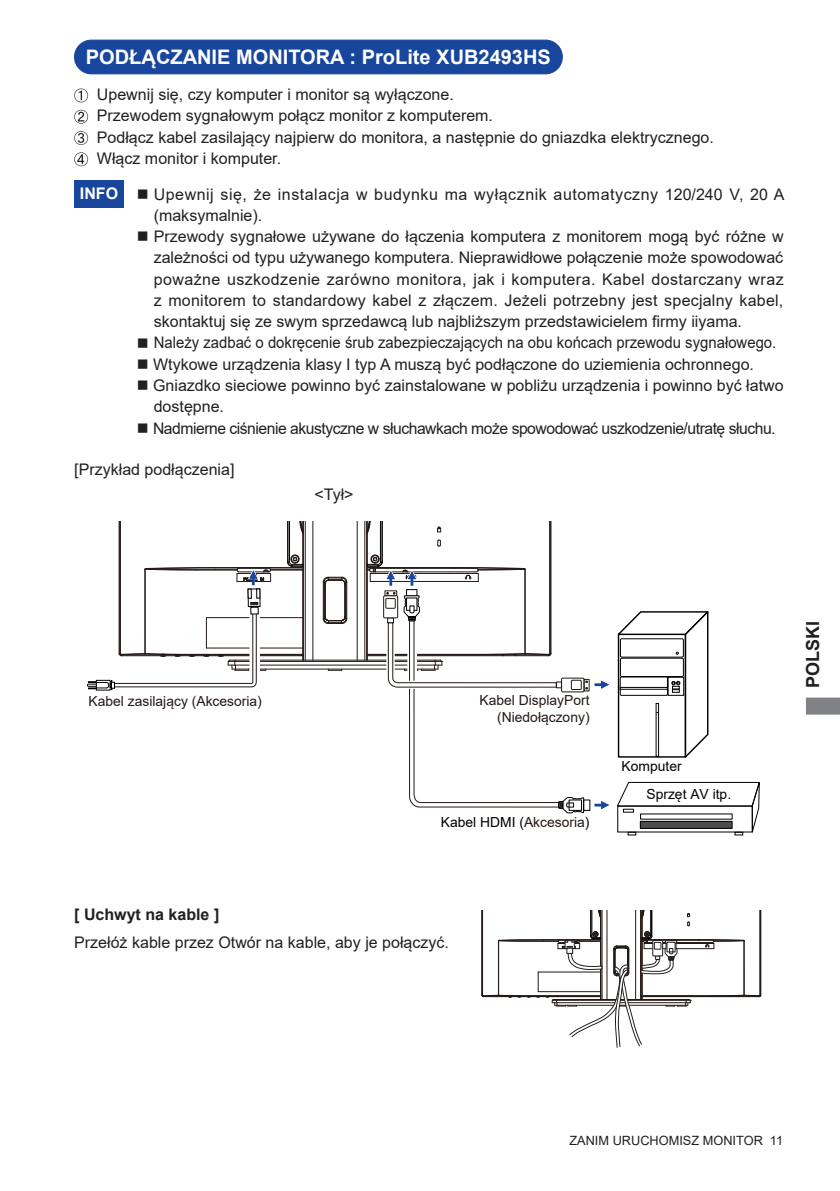
<style>
.page{position:relative;width:840px;height:1191px;background:#fff}
.page>*{position:absolute;margin:0;border:0;box-sizing:border-box;transform-origin:0 0}
.t1{font:700 20px "Arial";color:#fff}
.t2{font:700 18px "Arial";color:#231f20}
.t3{font:16px/21.2px "Arial";color:#231f20}
.t4{font:16px/21.2px "Arial";letter-spacing:.035em;color:#231f20}
.t5{font:16px "Arial";letter-spacing:-.03em;color:#231f20}
.t6{font:16px "Arial";color:#231f20;scale:.93 1}
.t7{font:700 16px "Arial";color:#231f20}
.t8{font:13.8px/16.6px "Arial";color:#231815;text-align:right}
.t9{font:13.8px/27.6px "Arial";color:#000}
.t10{font:12.8px "Arial";color:#231f20}
.s1{font-weight:700;color:#fff}
.s2{color:#231815}
</style>
<div class="page">
<svg style="left:806px;top:697px;width:33px;height:17px"></svg>
<svg style="left:74px;top:89px;width:14px;height:13px"></svg>
<svg style="left:74px;top:110px;width:14px;height:14px"></svg>
<svg style="left:74px;top:131px;width:14px;height:14px"></svg>
<svg style="left:74px;top:152px;width:14px;height:14px"></svg>
<div style="left:74px;top:180px;width:50px;height:27px;background:#18469d"></div>
<div style="left:74px;top:40px;width:488px;height:34px;background:#18469d;border-radius:17px"></div>
<div style="left:74px;top:40px;width:488px;height:34px;border:1px solid #18469d;border-radius:17px"></div>
<hr style="left:232px;top:669px;width:205px;height:1px;background:#231815">
<hr style="left:228px;top:665px;width:213px;height:1px;background:#231815">
<hr style="left:235px;top:661px;width:200px;height:1px;background:#231815">
<hr style="left:229px;top:660px;width:211px;height:1px;background:#231815">
<hr style="left:302px;top:522px;width:1px;height:138px;background:#231815">
<hr style="left:303px;top:522px;width:1px;height:138px;background:#231815">
<hr style="left:305px;top:522px;width:1px;height:138px;background:#231815">
<hr style="left:312px;top:522px;width:1px;height:138px;background:#231815">
<hr style="left:323px;top:582px;width:1px;height:36px;background:#231815">
<hr style="left:324px;top:584px;width:1px;height:32px;background:#231815">
<svg style="left:328px;top:669px;width:14px;height:2px"></svg>
<hr style="left:344px;top:584px;width:1px;height:32px;background:#231815">
<hr style="left:345px;top:582px;width:1px;height:36px;background:#231815">
<hr style="left:346px;top:582px;width:1px;height:36px;background:#231815">
<hr style="left:356px;top:522px;width:1px;height:138px;background:#231815">
<hr style="left:364px;top:522px;width:1px;height:138px;background:#231815">
<hr style="left:366px;top:522px;width:1px;height:138px;background:#231815">
<svg style="left:322px;top:616px;width:25px;height:8px"></svg>
<svg style="left:322px;top:576px;width:25px;height:9px"></svg>
<hr style="left:121px;top:655px;width:182px;height:1px;background:#231815">
<hr style="left:367px;top:655px;width:181px;height:1px;background:#231815">
<hr style="left:196px;top:654px;width:107px;height:1px;background:#231815">
<hr style="left:367px;top:654px;width:107px;height:1px;background:#231815">
<hr style="left:206px;top:647px;width:97px;height:1px;background:#231815">
<hr style="left:206px;top:617px;width:97px;height:1px;background:#231815">
<hr style="left:370px;top:573px;width:108px;height:1px;background:#231815">
<hr style="left:371px;top:571px;width:103px;height:1px;background:#231815">
<hr style="left:270px;top:570px;width:33px;height:1px;background:#231815">
<hr style="left:270px;top:569px;width:33px;height:1px;background:#231815">
<hr style="left:372px;top:568px;width:83px;height:1px;background:#231815">
<hr style="left:215px;top:567px;width:88px;height:1px;background:#231815">
<hr style="left:367px;top:567px;width:88px;height:1px;background:#231815">
<hr style="left:524px;top:569px;width:1px;height:84px;background:#231815">
<hr style="left:549px;top:522px;width:1px;height:131px;background:#231815">
<hr style="left:550px;top:522px;width:1px;height:131px;background:#231815">
<svg style="left:437px;top:539px;width:4px;height:8px"></svg>
<svg style="left:437px;top:526px;width:4px;height:6px"></svg>
<hr style="left:370px;top:581px;width:104px;height:1px;background:#231815">
<svg style="left:454px;top:567px;width:71px;height:15px"></svg>
<div style="left:290px;top:555px;width:9px;height:8px;border:1px solid #231815;border-radius:50%"></div>
<div style="left:291px;top:555px;width:8px;height:8px;border:1px solid #231815;border-radius:50%"></div>
<svg style="left:366px;top:522px;width:5px;height:12px"></svg>
<svg style="left:299px;top:522px;width:4px;height:12px"></svg>
<div style="left:370px;top:555px;width:9px;height:8px;border:1px solid #231815;border-radius:50%"></div>
<div style="left:371px;top:555px;width:8px;height:8px;border:1px solid #231815;border-radius:50%"></div>
<hr style="left:287px;top:522px;width:1px;height:40px;background:#000">
<hr style="left:289px;top:522px;width:1px;height:40px;background:#000">
<hr style="left:380px;top:522px;width:1px;height:40px;background:#000">
<hr style="left:381px;top:522px;width:1px;height:40px;background:#000">
<svg style="left:287px;top:557px;width:16px;height:10px"></svg>
<svg style="left:87px;top:522px;width:184px;height:169px"></svg>
<svg style="left:617px;top:611px;width:92px;height:147px"></svg>
<svg style="left:594px;top:681px;width:14px;height:7px"></svg>
<svg style="left:594px;top:801px;width:14px;height:8px"></svg>
<svg style="left:617px;top:781px;width:143px;height:55px"></svg>
<div style="left:406px;top:589px;width:11px;height:7px;border:1px solid #000"></div>
<svg style="left:367px;top:557px;width:52px;height:29px"></svg>
<div style="left:383px;top:595px;width:15px;height:23px;border:1px solid #231815"></div>
<div style="left:385px;top:598px;width:10px;height:10px;border:1px solid #231815"></div>
<div style="left:583px;top:679px;width:6px;height:12px;border:1px solid #231815"></div>
<svg style="left:386px;top:592px;width:201px;height:222px"></svg>
<hr style="left:641px;top:996px;width:118px;height:1px;background:#211814">
<hr style="left:641px;top:995px;width:69px;height:1px;background:#211814">
<hr style="left:643px;top:943px;width:70px;height:1px;background:#211814">
<hr style="left:644px;top:942px;width:66px;height:1px;background:#211814">
<hr style="left:641px;top:939px;width:57px;height:1px;background:#211814">
<hr style="left:743px;top:940px;width:1px;height:55px;background:#211814">
<hr style="left:759px;top:910px;width:1px;height:85px;background:#211814">
<hr style="left:760px;top:910px;width:1px;height:85px;background:#211814">
<hr style="left:643px;top:948px;width:67px;height:1px;background:#211814">
<svg style="left:698px;top:939px;width:46px;height:10px"></svg>
<svg style="left:710px;top:994px;width:50px;height:3px"></svg>
<svg style="left:481px;top:910px;width:209px;height:138px"></svg>
<p class="t1" style="left:86px;top:43px;width:466px">PODŁĄCZANIE MONITORA : ProLite XUB2493HS</p>
<p class="t3" style="left:97px;top:84px;width:618px">Upewnij się, czy komputer i monitor są wyłączone.<br>Przewodem sygnałowym połącz monitor z komputerem.<br>Podłącz kabel zasilający najpierw do monitora, a następnie do gniazdka elektrycznego.<br>Włącz monitor i komputer.</p>
<p class="t4" style="left:154px;top:183px;width:632px;text-indent:-74px"><span class="s1">INFO</span> ■ Upewnij się, że instalacja w budynku ma wyłącznik automatyczny 120/240 V, 20 A (maksymalnie).</p>
<p class="t3" style="left:154px;top:226px;width:631px;text-align:justify;text-indent:-17px">■ Przewody sygnałowe używane do łączenia komputera z monitorem mogą być różne w zależności od typu używanego komputera. Nieprawidłowe połączenie może spowodować poważne uszkodzenie zarówno monitora, jak i komputera. Kabel dostarczany wraz z monitorem to standardowy kabel z złączem. Jeżeli potrzebny jest specjalny kabel, skontaktuj się ze swym sprzedawcą lub najbliższym przedstawicielem firmy iiyama.</p>
<p class="t6" style="left:137px;top:332px;width:689px">■ Należy zadbać o dokręcenie śrub zabezpieczających na obu końcach przewodu sygnałowego.</p>
<p class="t3" style="left:137px;top:353px;width:618px">■ Wtykowe urządzenia klasy I typ A muszą być podłączone do uziemienia ochronnego.</p>
<p class="t3" style="left:154px;top:375px;width:631px;text-indent:-17px">■ Gniazdko sieciowe powinno być zainstalowane w pobliżu urządzenia i powinno być łatwo dostępne.</p>
<p class="t5" style="left:137px;top:417px;width:640px">■ Nadmierne ciśnienie akustyczne w słuchawkach może spowodować uszkodzenie/utratę słuchu.</p>
<p class="t3" style="left:74px;top:458px;width:162px">[Przykład podłączenia]</p>
<p class="t3" style="left:314px;top:484px;width:41px">&lt;Tył&gt;</p>
<p class="t8" style="left:88px;top:692px;width:175px">Kabel zasilający (Akcesoria)</p>
<p class="t8" style="left:479px;top:692px;width:112px">Kabel DisplayPort (Niedołączony)</p>
<p class="t9" style="left:440px;top:808px;width:150px">Kabel HDMI (<span class="s2">Akcesoria</span>)</p>
<p class="t7" style="left:74px;top:903px;width:146px">[ Uchwyt na kable ]</p>
<p class="t3" style="left:74px;top:932px;width:376px">Przełóż kable przez Otwór na kable, aby je połączyć.</p>
<p class="t9" style="left:646px;top:752px;width:86px;text-indent:-25px">Komputer<br>Sprzęt AV itp.</p>
<p class="t2" style="left:799px;top:688px;width:69px;rotate:-90deg">POLSKI</p>
<p class="t10" style="left:569px;top:1131px;width:215px">ZANIM URUCHOMISZ MONITOR 11</p>
</div>
